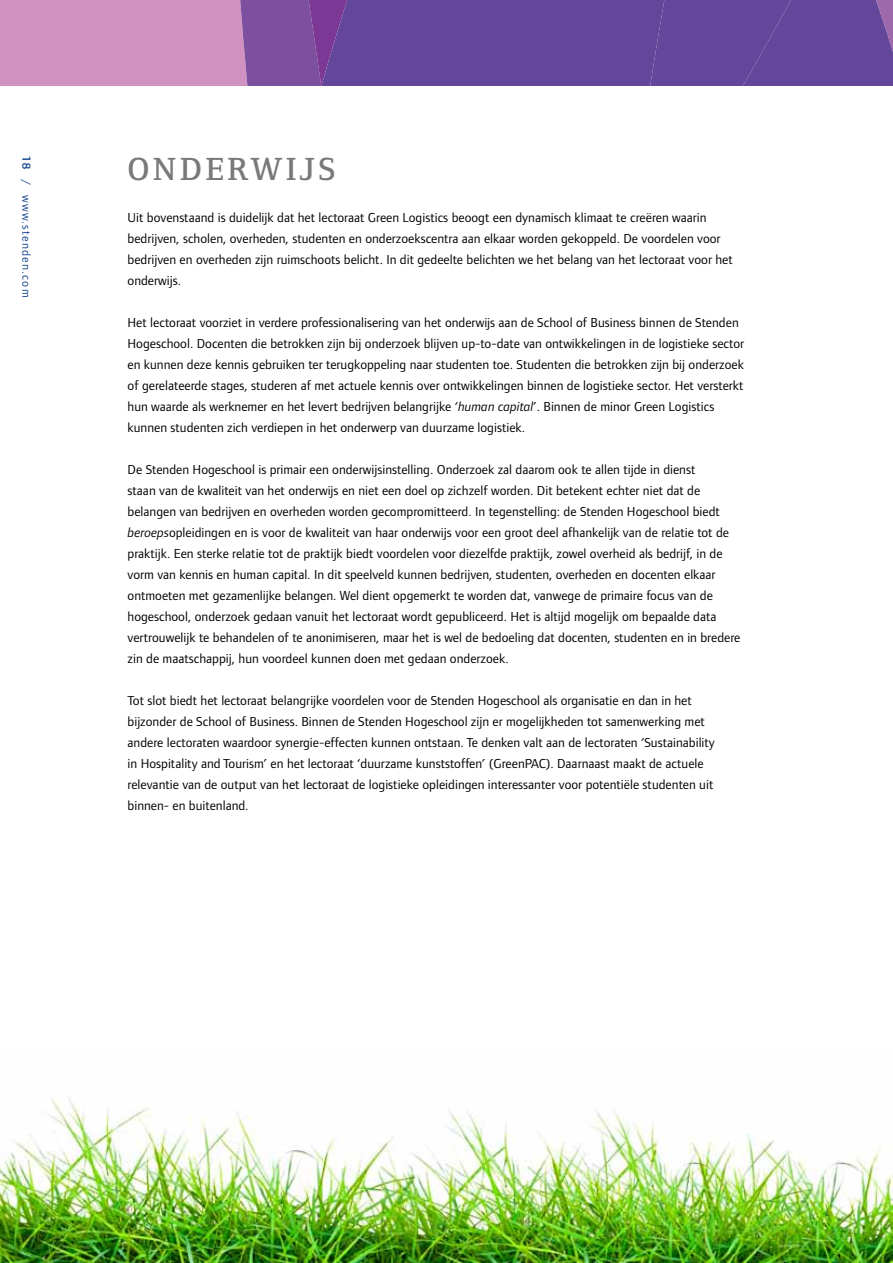
<style>
.page{position:relative;width:893px;height:1263px;background:#fff}
.page>*{position:absolute;margin:0;border:0;box-sizing:border-box;transform-origin:0 0}
.t1{font:600 33px "Foundry Form Serif";color:#777a76}
.t2{font:13.5px/21px "Foundry Form Sans";color:#000}
.t3{font:12px "Foundry Form Sans";letter-spacing:.1em;color:#194990}
.s1{font-weight:600}
.s2{font-style:italic}
</style>
<div class="page">
<img style="left:0;top:1099px;width:893px;height:164px">
<div style="left:0;top:0;width:223px;height:85px;background:#d292c1"></div>
<svg style="left:223px;top:0;width:670px;height:85px;background:#6b499c"></svg>
<p class="t3" style="left:33px;top:156px;width:143px;rotate:90deg"><span class="s1">18</span> / www.stenden.com</p>
<h1 class="t1" style="left:128px;top:151px;width:209px">ONDERWIJS</h1>
<p class="t2" style="left:128px;top:207px;width:607px">Uit bovenstaand is duidelijk dat het lectoraat Green Logistics beoogt een dynamisch klimaat te creëren waarin bedrijven, scholen, overheden, studenten en onderzoekscentra aan elkaar worden gekoppeld. De voordelen voor bedrijven en overheden zijn ruimschoots belicht. In dit gedeelte belichten we het belang van het lectoraat voor het onderwijs.</p>
<p class="t2" style="left:128px;top:312px;width:618px">Het lectoraat voorziet in verdere professionalisering van het onderwijs aan de School of Business binnen de Stenden Hogeschool. Docenten die betrokken zijn bij onderzoek blijven up-to-date van ontwikkelingen in de logistieke sector en kunnen deze kennis gebruiken ter terugkoppeling naar studenten toe. Studenten die betrokken zijn bij onderzoek of gerelateerde stages, studeren af met actuele kennis over ontwikkelingen binnen de logistieke sector. Het versterkt hun waarde als werknemer en het levert bedrijven belangrijke ‘<span class="s2">human capital</span>’. Binnen de minor Green Logistics kunnen studenten zich verdiepen in het onderwerp van duurzame logistiek.</p>
<p class="t2" style="left:128px;top:459px;width:614px">De Stenden Hogeschool is primair een onderwijsinstelling. Onderzoek zal daarom ook te allen tijde in dienst<br>staan van de kwaliteit van het onderwijs en niet een doel op zichzelf worden. Dit betekent echter niet dat de belangen van bedrijven en overheden worden gecompromitteerd. In tegenstelling: de Stenden Hogeschool biedt <span class="s2">beroeps</span>opleidingen en is voor de kwaliteit van haar onderwijs voor een groot deel afhankelijk van de relatie tot de praktijk. Een sterke relatie tot de praktijk biedt voordelen voor diezelfde praktijk, zowel overheid als bedrijf, in de vorm van kennis en human capital. In dit speelveld kunnen bedrijven, studenten, overheden en docenten elkaar ontmoeten met gezamenlijke belangen. Wel dient opgemerkt te worden dat, vanwege de primaire focus van de hogeschool, onderzoek gedaan vanuit het lectoraat wordt gepubliceerd. Het is altijd mogelijk om bepaalde data vertrouwelijk te behandelen of te anonimiseren, maar het is wel de bedoeling dat docenten, studenten en in bredere zin de maatschappij, hun voordeel kunnen doen met gedaan onderzoek.</p>
<p class="t2" style="left:128px;top:690px;width:589px">Tot slot biedt het lectoraat belangrijke voordelen voor de Stenden Hogeschool als organisatie en dan in het bijzonder de School of Business. Binnen de Stenden Hogeschool zijn er mogelijkheden tot samenwerking met andere lectoraten waardoor synergie-effecten kunnen ontstaan. Te denken valt aan de lectoraten ‘Sustainability in Hospitality and Tourism’ en het lectoraat ‘duurzame kunststoffen’ (GreenPAC). Daarnaast maakt de actuele relevantie van de output van het lectoraat de logistieke opleidingen interessanter voor potentiële studenten uit binnen- en buitenland.</p>
</div>
